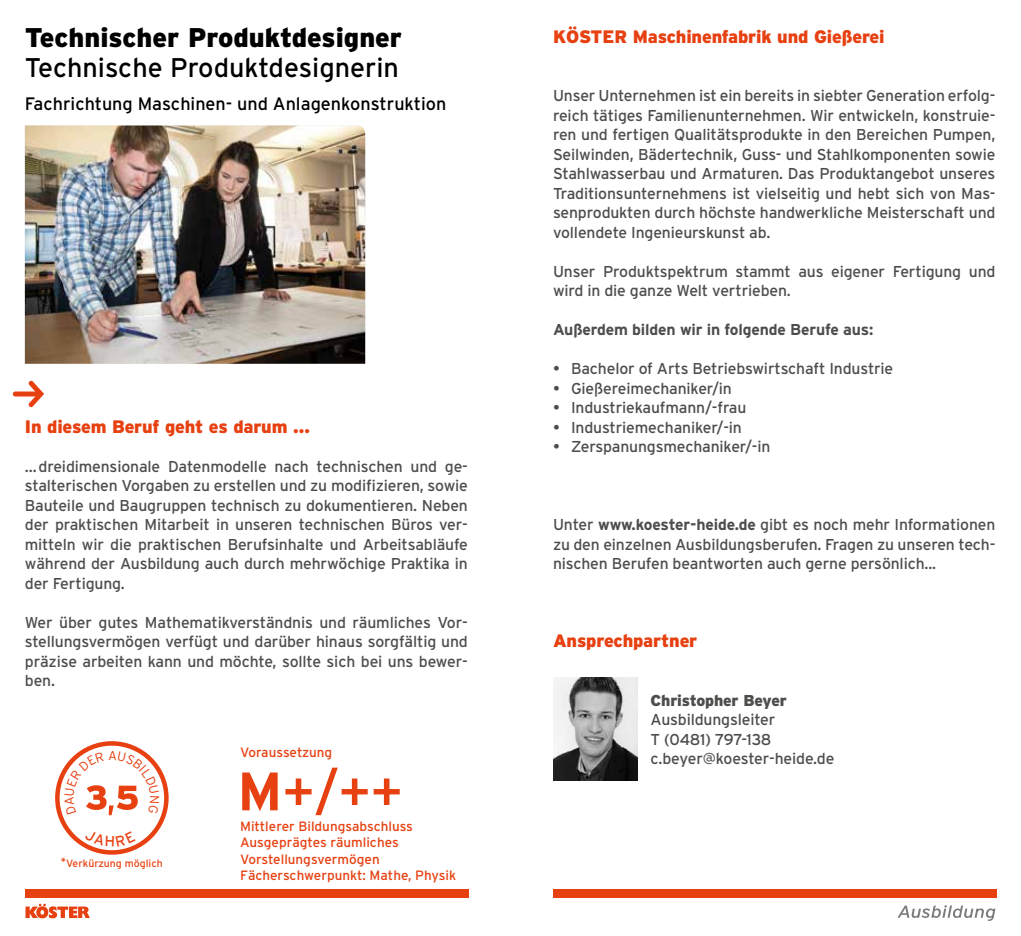
<style>
.page{position:relative;width:1021px;height:936px;background:#fff}
.page>*{position:absolute;margin:0;border:0;box-sizing:border-box;transform-origin:0 0}
.t1{font:54px "Interstate";color:#e74011}
.t2{font:27px "Interstate";color:#000}
.t3{font:900 27px "Interstate";color:#000}
.t4{font:900 18px "Interstate";letter-spacing:-.01em;color:#e74011}
.t5{font:18px "Interstate";color:#000}
.t6{font:15.75px/19.5px "Interstate";letter-spacing:-.01em;color:#4d4d4c;text-align:justify}
.t7{font:700 15.75px "Interstate";letter-spacing:-.01em;color:#4d4d4c}
.t8{font:900 15.75px "Interstate";letter-spacing:-.01em;color:#4d4d4c}
.t9{font:13.5px/16.2px "Interstate";color:#e74011}
.t10{font:10.5px "Interstate";color:#e74011}
.s1{font-weight:700}
</style>
<div class="page">
<div style="left:553px;top:889px;width:443px;height:8px;background:#e74011"></div>
<svg style="left:897px;top:905px;width:98px;height:16px"></svg>
<div style="left:26px;top:889px;width:442px;height:8px;background:#e74011"></div>
<svg style="left:13px;top:380px;width:31px;height:27px"></svg>
<svg style="left:26px;top:903px;width:64px;height:15px"></svg>
<img style="left:25px;top:125px;width:340px;height:239px">
<div style="left:55px;top:741px;width:114px;height:113px;border:4px solid #e74011;border-radius:50%"></div>
<img style="left:553px;top:677px;width:84px;height:103px">
<svg style="left:64px;top:750px;width:95px;height:65px"></svg>
<svg style="left:85px;top:842px;width:50px;height:4px"></svg>
<h2 class="t3" style="left:25px;top:22px;width:379px">Technischer Produktdesigner</h2>
<h2 class="t2" style="left:25px;top:53px;width:375px">Technische Produktdesignerin</h2>
<p class="t5" style="left:25px;top:94px;width:423px">Fachrichtung Maschinen- und Anlagenkonstruktion</p>
<p class="t4" style="left:25px;top:416px;width:287px">In diesem Beruf geht es darum …</p>
<p class="t6" style="left:25px;top:456px;width:444px">…dreidimensionale Datenmodelle nach technischen und ge&shy;stalterischen Vorgaben zu erstellen und zu modifizieren, sowie Bauteile und Baugruppen technisch zu dokumentieren. Neben der praktischen Mitarbeit in unseren technischen Büros ver&shy;mitteln wir die praktischen Berufsinhalte und Arbeitsabläufe während der Ausbildung auch durch mehrwöchige Praktika in der Fertigung.</p>
<p class="t6" style="left:25px;top:612px;width:444px">Wer über gutes Mathematikverständnis und räumliches Vor&shy;stellungsvermögen verfügt und darüber hinaus sorgfältig und präzise arbeiten kann und möchte, sollte sich bei uns bewer&shy;ben.</p>
<p class="t10" style="left:61px;top:856px;width:103px">*Verkürzung möglich</p>
<p class="t9" style="left:240px;top:743px;width:94px">Voraussetzung</p>
<h1 class="t1" style="left:237px;top:761px;width:167px"><span class="s1">M</span>+/++</h1>
<p class="t9" style="left:240px;top:818px;width:217px">Mittlerer Bildungsabschluss<br>Ausgeprägtes räumliches<br>Vorstellungsvermögen<br>Fächerschwerpunkt: Mathe, Physik</p>
<p class="t4" style="left:553px;top:26px;width:333px">KÖSTER Maschinenfabrik und Gießerei</p>
<p class="t6" style="left:553px;top:86px;width:444px">Unser Unternehmen ist ein bereits in siebter Generation erfolg&shy;reich tätiges Familienunternehmen. Wir entwickeln, konstruie&shy;ren und fertigen Qualitätsprodukte in den Bereichen Pumpen, Seilwinden, Bädertechnik, Guss- und Stahlkomponenten sowie Stahlwasserbau und Armaturen. Das Produktangebot unseres Traditionsunternehmens ist vielseitig und hebt sich von Mas&shy;senprodukten durch höchste handwerkliche Meisterschaft und vollendete Ingenieurskunst ab.</p>
<p class="t6" style="left:553px;top:261px;width:444px">Unser Produktspektrum stammt aus eigener Fertigung und wird in die ganze Welt vertrieben.</p>
<p class="t7" style="left:553px;top:321px;width:322px">Außerdem bilden wir in folgende Berufe aus:</p>
<p class="t6" style="left:553px;top:359px;width:342px">• Bachelor of Arts Betriebswirtschaft Industrie</p>
<p class="t6" style="left:553px;top:378px;width:180px">• Gießereimechaniker/in</p>
<p class="t6" style="left:553px;top:398px;width:195px">• Industriekaufmann/-frau</p>
<p class="t6" style="left:553px;top:417px;width:190px">• Industriemechaniker/-in</p>
<p class="t6" style="left:553px;top:437px;width:219px">• Zerspanungsmechaniker/-in</p>
<p class="t6" style="left:553px;top:515px;width:444px">Unter <span class="s1">www.koester-heide.de</span> gibt es noch mehr Informationen zu den einzelnen Ausbildungsberufen. Fragen zu unseren tech&shy;nischen Berufen beantworten auch gerne persönlich...</p>
<p class="t4" style="left:553px;top:630px;width:146px">Ansprechpartner</p>
<p class="t8" style="left:650px;top:691px;width:138px">Christopher Beyer</p>
<p class="t6" style="left:650px;top:710px;width:185px;text-align:left">Ausbildungsleiter<br>T (0481) 797-138 c.beyer@koester-heide.de</p>
</div>
